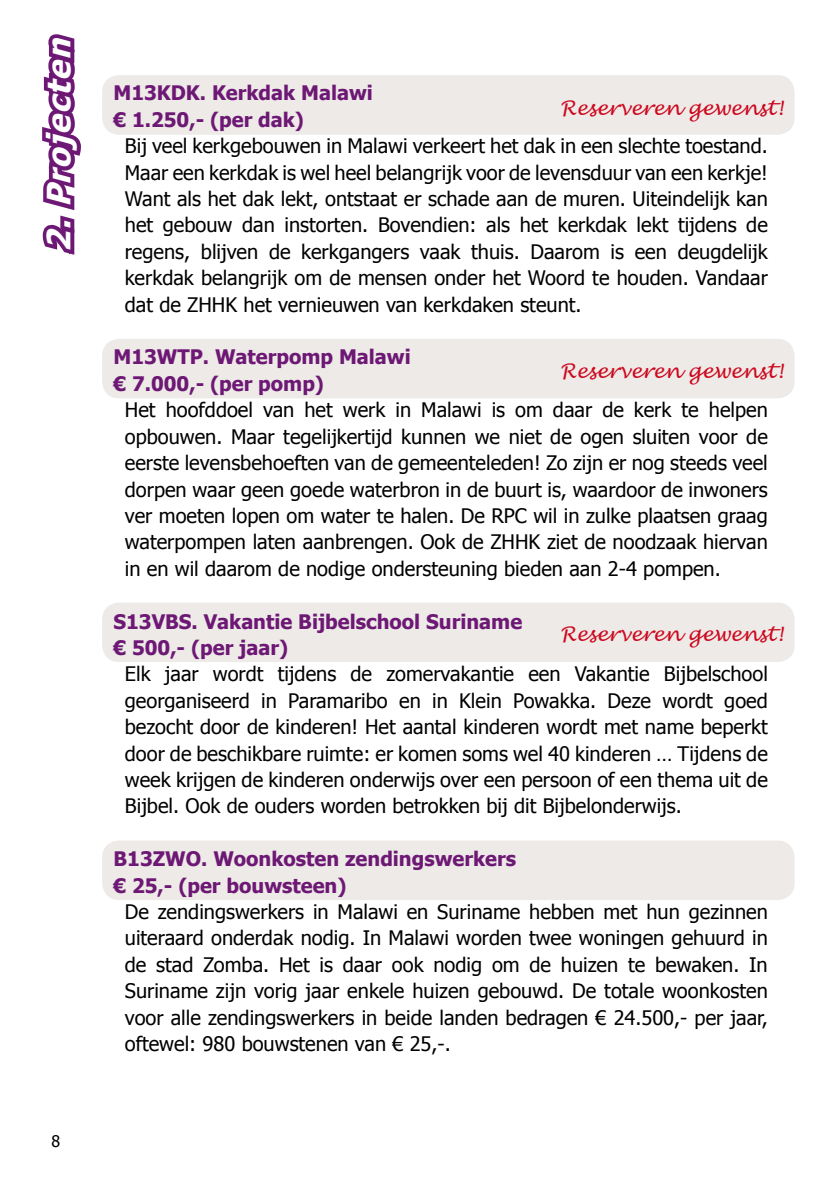
<style>
.page{position:relative;width:840px;height:1191px;background:#fff}
.page>*{position:absolute;margin:0;border:0;box-sizing:border-box;transform-origin:0 0}
.t1{font:italic 700 32px "Tahoma";color:#fff}
.t2{font:20px/26.4px "Tahoma";color:#000;text-align:justify}
.t3{font:700 20px/26.4px "Tahoma";color:#6d1874}
.t4{font:italic 20px "Lucida Handwriting";color:#cd071e}
.t5{font:16px "Tahoma";color:#000}
</style>
<div class="page">
<div style="left:102px;top:840px;width:692px;height:60px;background:#edeae7;border-radius:17px"></div>
<div style="left:102px;top:602px;width:692px;height:60px;background:#edeae7;border-radius:17px"></div>
<div style="left:102px;top:339px;width:692px;height:59px;background:#edeae7;border-radius:17px"></div>
<div style="left:102px;top:75px;width:692px;height:60px;background:#edeae7;border-radius:17px"></div>
<svg style="left:42px;top:34px;width:39px;height:221px"></svg>
<h1 class="t1" style="left:36px;top:252px;width:225px;rotate:-90deg">2.Projecten</h1>
<p class="t5" style="left:51px;top:1130px;width:10px">8</p>
<p class="t3" style="left:113px;top:79px;width:261px">M13KDK. Kerkdak Malawi € 1.250,- (per dak)</p>
<p class="t2" style="left:125px;top:132px;width:644px">Bij veel kerkgebouwen in Malawi verkeert het dak in een slechte toestand.<br>Maar een kerkdak is wel heel belangrijk voor de levensduur van een kerkje!<br>Want als het dak lekt, ontstaat er schade aan de muren. Uiteindelijk kan het gebouw dan instorten. Bovendien: als het kerkdak lekt tijdens de regens, blijven de kerkgangers vaak thuis. Daarom is een deugdelijk kerkdak belangrijk om de mensen onder het Woord te houden. Vandaar dat de ZHHK het vernieuwen van kerkdaken steunt.</p>
<p class="t3" style="left:113px;top:343px;width:298px">M13WTP. Waterpomp Malawi € 7.000,- (per pomp)</p>
<p class="t2" style="left:125px;top:396px;width:644px">Het hoofddoel van het werk in Malawi is om daar de kerk te helpen opbouwen. Maar tegelijkertijd kunnen we niet de ogen sluiten voor de eerste levensbehoeften van de gemeenteleden! Zo zijn er nog steeds veel dorpen waar geen goede waterbron in de buurt is, waardoor de inwoners ver moeten lopen om water te halen. De RPC wil in zulke plaatsen graag waterpompen laten aanbrengen. Ook de ZHHK ziet de noodzaak hiervan in en wil daarom de nodige ondersteuning bieden aan 2-4 pompen.</p>
<p class="t3" style="left:113px;top:607px;width:410px">S13VBS. Vakantie Bijbelschool Suriname € 500,- (per jaar)</p>
<p class="t2" style="left:125px;top:660px;width:644px">Elk jaar wordt tijdens de zomervakantie een Vakantie Bijbelschool georganiseerd in Paramaribo en in Klein Powakka. Deze wordt goed bezocht door de kinderen! Het aantal kinderen wordt met name beperkt door de beschikbare ruimte: er komen soms wel 40 kinderen … Tijdens de week krijgen de kinderen onderwijs over een persoon of een thema uit de Bijbel. Ook de ouders worden betrokken bij dit Bijbelonderwijs.</p>
<p class="t3" style="left:113px;top:844px;width:404px">B13ZWO. Woonkosten zendingswerkers € 25,- (per bouwsteen)</p>
<p class="t2" style="left:125px;top:897px;width:644px">De zendingswerkers in Malawi en Suriname hebben met hun gezinnen uiteraard onderdak nodig. In Malawi worden twee woningen gehuurd in de stad Zomba. Het is daar ook nodig om de huizen te bewaken. In Suriname zijn vorig jaar enkele huizen gebouwd. De totale woonkosten voor alle zendingswerkers in beide landen bedragen € 24.500,- per jaar, oftewel: 980 bouwstenen van € 25,-.</p>
<p class="t4" style="left:560px;top:96px;width:224px">Reserveren gewenst!</p>
<p class="t4" style="left:560px;top:359px;width:224px">Reserveren gewenst!</p>
<p class="t4" style="left:560px;top:621px;width:224px">Reserveren gewenst!</p>
</div>
